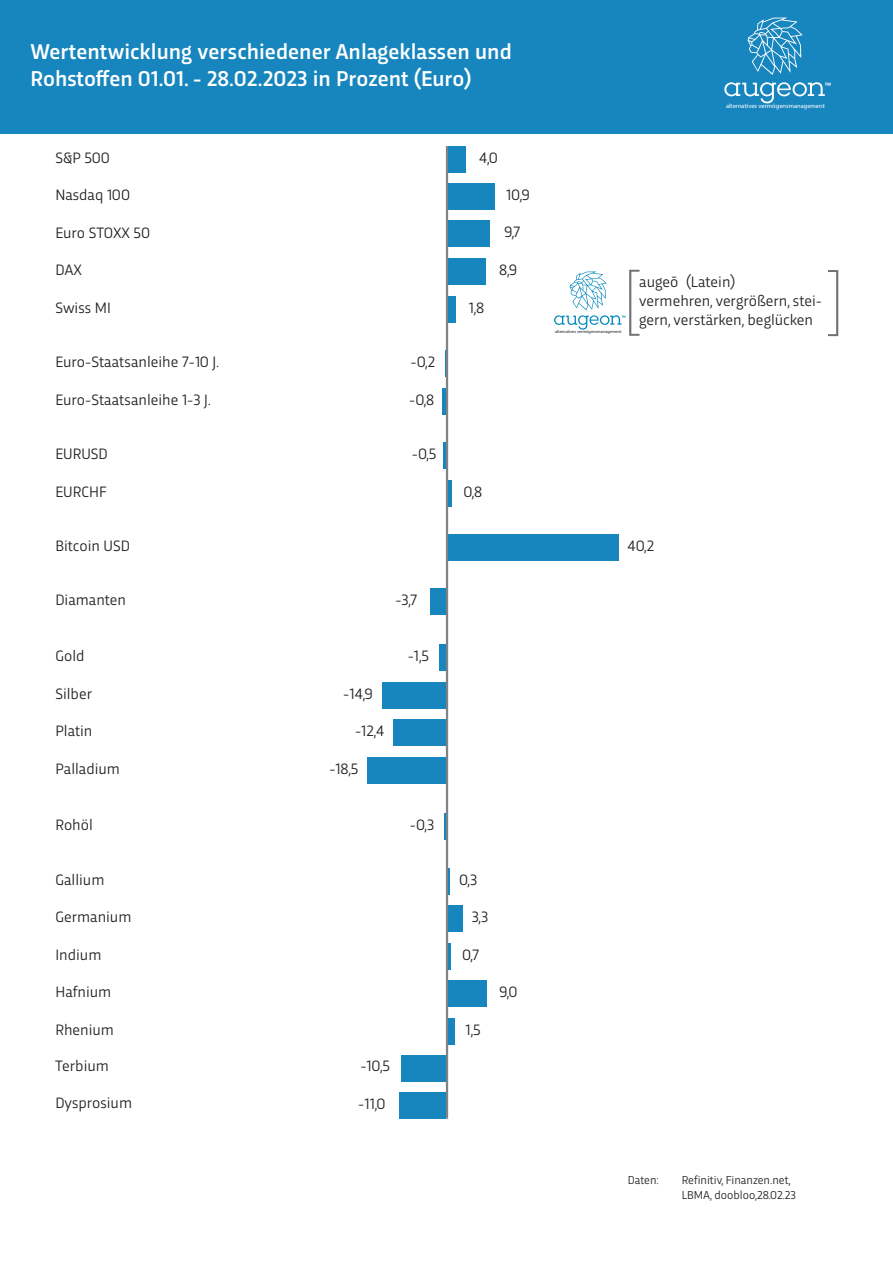
<style>
.page{position:relative;width:893px;height:1263px;background:#fff}
.page>*{position:absolute;margin:0;border:0;box-sizing:border-box;transform-origin:0 0}
.t1{font:100 67.5px "Trasandina";color:#6f7173}
.t2{font:500 22.5px/27px "Trasandina";color:#fff}
.t3{font:15.75px "Trasandina";color:#231f20}
.t4{font:12px/14.4px "Trasandina";color:#231f20}
.t5{font:6.3px "Myriad Pro";color:#fff}
.t6{font:4.35px "Myriad Pro";color:#231f20}
</style>
<div class="page">
<div style="left:0;top:0;width:893px;height:133px;background:#1886be"></div>
<svg style="left:748px;top:18px;width:55px;height:57px"></svg>
<svg style="left:724px;top:82px;width:106px;height:21px"></svg>
<hr style="left:446px;top:146px;width:2px;height:973px;background:#808285">
<div style="left:448px;top:147px;width:17px;height:26px;background:#1886be"></div>
<div style="left:448px;top:184px;width:46px;height:26px;background:#1886be"></div>
<div style="left:448px;top:220px;width:41px;height:27px;background:#1886be"></div>
<div style="left:448px;top:259px;width:38px;height:26px;background:#1886be"></div>
<div style="left:448px;top:296px;width:7px;height:26px;background:#1886be"></div>
<hr style="left:444px;top:443px;width:2px;height:26px;background:#1886be">
<hr style="left:448px;top:480px;width:4px;height:26px;background:#1886be">
<div style="left:439px;top:644px;width:7px;height:27px;background:#1886be"></div>
<div style="left:382px;top:682px;width:64px;height:26px;background:#1886be"></div>
<div style="left:393px;top:719px;width:53px;height:27px;background:#1886be"></div>
<div style="left:367px;top:757px;width:79px;height:26px;background:#1886be"></div>
<svg style="left:448px;top:868px;width:1px;height:26px"></svg>
<div style="left:448px;top:906px;width:14px;height:26px;background:#1886be"></div>
<div style="left:448px;top:981px;width:39px;height:26px;background:#1886be"></div>
<hr style="left:448px;top:943px;width:3px;height:26px;background:#1886be">
<div style="left:448px;top:1018px;width:7px;height:26px;background:#1886be"></div>
<div style="left:402px;top:1055px;width:44px;height:26px;background:#1886be"></div>
<div style="left:399px;top:1092px;width:47px;height:27px;background:#1886be"></div>
<div style="left:430px;top:588px;width:16px;height:26px;background:#1886be"></div>
<div style="left:448px;top:534px;width:171px;height:27px;background:#1886be"></div>
<svg style="left:554px;top:271px;width:71px;height:59px"></svg>
<hr style="left:442px;top:388px;width:4px;height:26px;background:#1886be">
<svg style="left:445px;top:351px;width:1px;height:26px"></svg>
<svg style="left:445px;top:814px;width:1px;height:26px"></svg>
<p class="t2" style="left:30px;top:36px;width:483px">Wertentwicklung verschiedener Anlageklassen und<br>Rohstoffen 01.01. - 28.02.2023 in Prozent (Euro)</p>
<p class="t3" style="left:55px;top:146px;width:56px">S&amp;P 500</p>
<p class="t3" style="left:55px;top:183px;width:76px">Nasdaq 100</p>
<p class="t3" style="left:55px;top:221px;width:96px">Euro STOXX 50</p>
<p class="t3" style="left:55px;top:258px;width:28px">DAX</p>
<p class="t3" style="left:479px;top:147px;width:21px">4,0</p>
<p class="t3" style="left:506px;top:183px;width:25px">10,9</p>
<p class="t3" style="left:504px;top:220px;width:18px">9,7</p>
<p class="t3" style="left:499px;top:258px;width:19px">8,9</p>
<p class="t3" style="left:55px;top:296px;width:57px">Swiss MI</p>
<p class="t3" style="left:469px;top:296px;width:17px">1,8</p>
<p class="t3" style="left:55px;top:350px;width:165px">Euro-Staatsanleihe 7-10 J.</p>
<p class="t3" style="left:411px;top:350px;width:26px">-0,2</p>
<p class="t3" style="left:55px;top:388px;width:157px">Euro-Staatsanleihe 1-3 J.</p>
<p class="t3" style="left:409px;top:388px;width:26px">-0,8</p>
<p class="t3" style="left:55px;top:442px;width:54px">EURUSD</p>
<p class="t3" style="left:55px;top:480px;width:53px">EURCHF</p>
<p class="t3" style="left:463px;top:480px;width:20px">0,8</p>
<p class="t3" style="left:412px;top:442px;width:26px">-0,5</p>
<p class="t5" style="left:726px;top:102px;width:100px">alternatives vermögensmanagement</p>
<p class="t1" style="left:623px;top:256px;width:21px">[</p>
<p class="t1" style="left:825px;top:256px;width:21px">]</p>
<p class="t3" style="left:639px;top:270px;width:98px">augeō (Latein)</p>
<p class="t3" style="left:639px;top:289px;width:184px">vermehren, vergrößern, stei-</p>
<p class="t3" style="left:639px;top:308px;width:175px">gern, verstärken, beglücken</p>
<p class="t6" style="left:555px;top:329px;width:68px">alternatives vermögensmanagement</p>
<p class="t3" style="left:55px;top:534px;width:76px">Bitcoin USD</p>
<p class="t3" style="left:627px;top:534px;width:29px">40,2</p>
<p class="t3" style="left:55px;top:588px;width:72px">Diamanten</p>
<p class="t3" style="left:395px;top:588px;width:23px">-3,7</p>
<p class="t3" style="left:55px;top:644px;width:31px">Gold</p>
<p class="t3" style="left:408px;top:644px;width:23px">-1,5</p>
<p class="t3" style="left:55px;top:682px;width:38px">Silber</p>
<p class="t3" style="left:343px;top:682px;width:31px">-14,9</p>
<p class="t3" style="left:55px;top:719px;width:39px">Platin</p>
<p class="t3" style="left:355px;top:719px;width:31px">-12,4</p>
<p class="t3" style="left:55px;top:757px;width:66px">Palladium</p>
<p class="t3" style="left:329px;top:757px;width:31px">-18,5</p>
<p class="t3" style="left:55px;top:813px;width:39px">Rohöl</p>
<p class="t3" style="left:410px;top:813px;width:26px">-0,3</p>
<p class="t3" style="left:55px;top:868px;width:51px">Gallium</p>
<p class="t3" style="left:55px;top:905px;width:78px">Germanium</p>
<p class="t3" style="left:459px;top:868px;width:20px">0,3</p>
<p class="t3" style="left:472px;top:905px;width:18px">3,3</p>
<p class="t3" style="left:55px;top:943px;width:48px">Indium</p>
<p class="t3" style="left:462px;top:943px;width:19px">0,7</p>
<p class="t3" style="left:55px;top:980px;width:57px">Hafnium</p>
<p class="t3" style="left:499px;top:980px;width:20px">9,0</p>
<p class="t3" style="left:55px;top:1018px;width:60px">Rhenium</p>
<p class="t3" style="left:465px;top:1018px;width:17px">1,5</p>
<p class="t3" style="left:55px;top:1055px;width:55px">Terbium</p>
<p class="t3" style="left:55px;top:1092px;width:78px">Dysprosium</p>
<p class="t3" style="left:360px;top:1055px;width:31px">-10,5</p>
<p class="t3" style="left:358px;top:1092px;width:29px">-11,0</p>
<p class="t4" style="left:628px;top:1172px;width:33px">Daten:</p>
<p class="t4" style="left:682px;top:1172px;width:116px">Refinitiv, Finanzen.net,<br>LBMA, doobloo,28.02.23</p>
</div>
